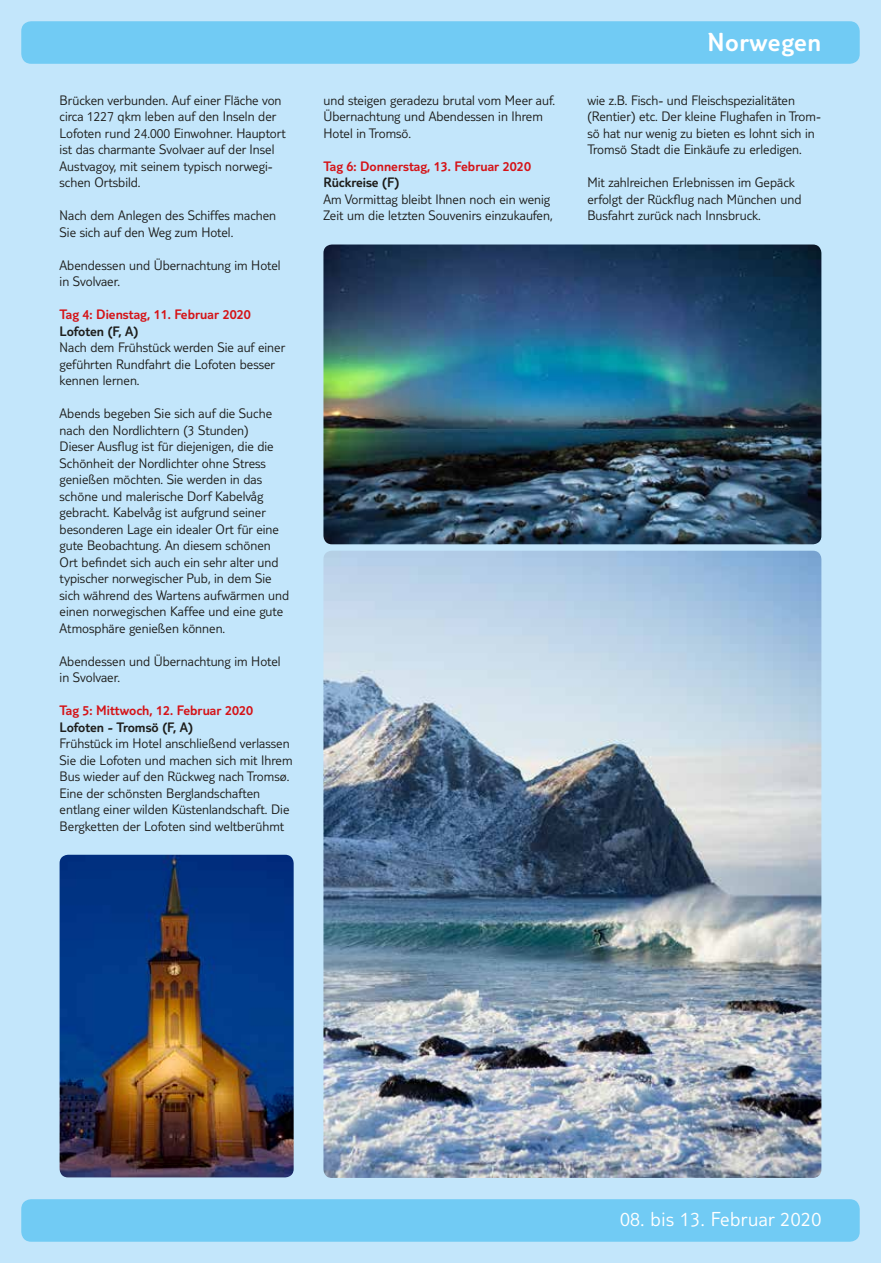
<style>
.page{position:relative;width:881px;height:1263px;background:#fff}
.page>*{position:absolute;margin:0;border:0;box-sizing:border-box;transform-origin:0 0}
.t1{font:300 27px "TUI Type";letter-spacing:.02em;color:#fff}
.t2{font:300 21px "TUI Type";letter-spacing:.02em;color:#fff}
.t3{font:300 14.25px/16.5px "TUI Type";color:#1d1d1b}
.t4{font:300 14.25px "TUI Type";color:#d51317}
.t5{font:300 14.25px "TUI Type";color:#1d1d1b}
</style>
<div class="page">
<div style="left:0;top:0;width:880px;height:1263px;background:#c3e6fb"></div>
<div style="left:21px;top:21px;width:838px;height:43px;background:#71cbf4;border-radius:10px"></div>
<div style="left:21px;top:1199px;width:838px;height:43px;background:#71cbf4;border-radius:10px"></div>
<img style="left:323px;top:551px;width:498px;height:627px">
<img style="left:323px;top:244px;width:498px;height:300px">
<img style="left:60px;top:855px;width:233px;height:322px">
<p class="t3" style="left:60px;top:92px;width:228px">Brücken verbunden. Auf einer Fläche von circa 1227 qkm leben auf den Inseln der Lofoten rund 24.000 Einwohner. Hauptort ist das charmante Svolvaer auf der Insel Austvagoy, mit seinem typisch norwegi&shy;schen Ortsbild.</p>
<p class="t3" style="left:60px;top:207px;width:218px">Nach dem Anlegen des Schiffes machen<br>Sie sich auf den Weg zum Hotel.</p>
<p class="t3" style="left:60px;top:257px;width:222px">Abendessen und Übernachtung im Hotel in Svolvaer.</p>
<p class="t4" style="left:60px;top:306px;width:193px">Tag 4: Dienstag, 11. Februar 2020</p>
<p class="t5" style="left:60px;top:323px;width:80px">Lofoten (F, A)</p>
<p class="t3" style="left:60px;top:339px;width:227px">Nach dem Frühstück werden Sie auf einer geführten Rundfahrt die Lofoten besser kennen lernen.</p>
<p class="t3" style="left:60px;top:405px;width:231px">Abends begeben Sie sich auf die Suche nach den Nordlichtern (3 Stunden)<br>Dieser Ausflug ist für diejenigen, die die Schönheit der Nordlichter ohne Stress genießen möchten. Sie werden in das schöne und malerische Dorf Kabelvåg gebracht. Kabelvåg ist aufgrund seiner besonderen Lage ein idealer Ort für eine gute Beobachtung. An diesem schönen Ort befindet sich auch ein sehr alter und typischer norwegischer Pub, in dem Sie sich während des Wartens aufwärmen und einen norwegischen Kaffee und eine gute Atmosphäre genießen können.</p>
<p class="t3" style="left:60px;top:653px;width:222px">Abendessen und Übernachtung im Hotel in Svolvaer.</p>
<p class="t4" style="left:60px;top:702px;width:195px">Tag 5: Mittwoch, 12. Februar 2020</p>
<p class="t5" style="left:60px;top:719px;width:135px">Lofoten - Tromsö (F, A)</p>
<p class="t3" style="left:60px;top:735px;width:234px">Frühstück im Hotel anschließend verlassen Sie die Lofoten und machen sich mit Ihrem Bus wieder auf den Rückweg nach Tromsø.<br>Eine der schönsten Berglandschaften entlang einer wilden Küstenlandschaft. Die Bergketten der Lofoten sind weltberühmt</p>
<p class="t3" style="left:323px;top:92px;width:233px">und steigen geradezu brutal vom Meer auf.<br>Übernachtung und Abendessen in Ihrem<br>Hotel in Tromsö.</p>
<p class="t4" style="left:323px;top:158px;width:209px">Tag 6: Donnerstag, 13. Februar 2020</p>
<p class="t5" style="left:323px;top:174px;width:77px">Rückreise (F)</p>
<p class="t3" style="left:323px;top:191px;width:231px">Am Vormittag bleibt Ihnen noch ein wenig<br>Zeit um die letzten Souvenirs einzukaufen,</p>
<h1 class="t1" style="left:707px;top:27px;width:115px">Norwegen</h1>
<p class="t3" style="left:587px;top:92px;width:235px">wie z.B. Fisch- und Fleischspezialitäten (Rentier) etc. Der kleine Flughafen in Trom&shy;sö hat nur wenig zu bieten es lohnt sich in Tromsö Stadt die Einkäufe zu erledigen.</p>
<p class="t3" style="left:587px;top:174px;width:215px">Mit zahlreichen Erlebnissen im Gepäck erfolgt der Rückflug nach München und<br>Busfahrt zurück nach Innsbruck.</p>
<h2 class="t2" style="left:619px;top:1207px;width:203px">08. bis 13. Februar 2020</h2>
</div>
